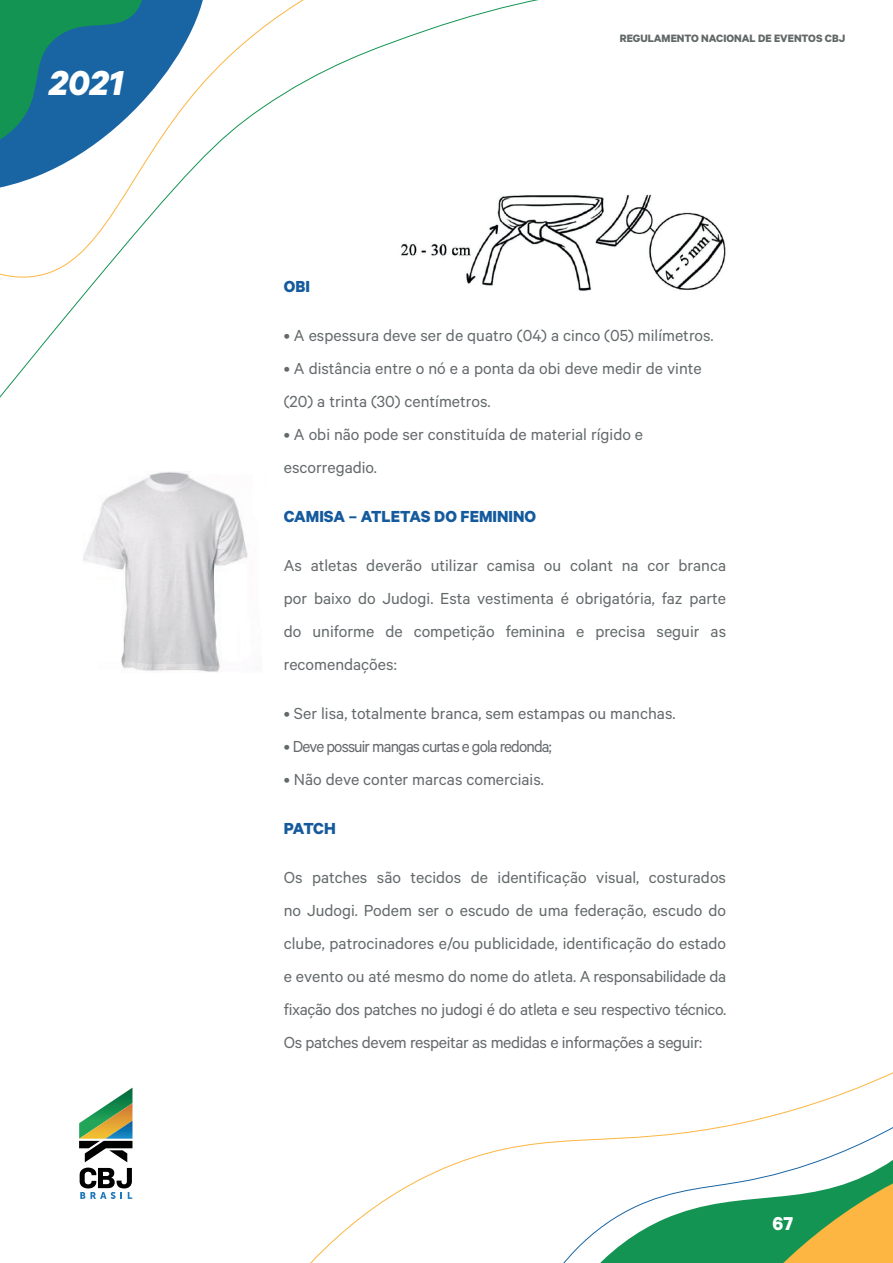
<style>
.page{position:relative;width:893px;height:1263px;background:#fff}
.page>*{position:absolute;margin:0;border:0;box-sizing:border-box;transform-origin:0 0}
.t1{font:italic 700 39px "Calibre";color:#fff}
.t2{font:700 21px "Calibre";color:#fff}
.t3{font:18px/33px "Calibre";color:#646a6c}
.t4{font:18px "Calibre";letter-spacing:-.05em;color:#646a6c}
.t5{font:700 18px "Calibre";color:#145a9d}
.t6{font:700 12px "Calibre";color:#626767}
</style>
<div class="page">
<svg style="left:310px;top:1072px;width:583px;height:191px"></svg>
<svg style="left:0;top:0;width:539px;height:472px"></svg>
<svg style="left:0;top:0;width:232px;height:193px"></svg>
<svg style="left:79px;top:1087px;width:54px;height:112px"></svg>
<svg style="left:710px;top:1134px;width:183px;height:129px"></svg>
<img style="left:385px;top:181px;width:341px;height:111px">
<img style="left:83px;top:472px;width:165px;height:200px">
<h1 class="t1" style="left:49px;top:59px;width:76px">2021</h1>
<p class="t6" style="left:620px;top:31px;width:227px">REGULAMENTO NACIONAL DE EVENTOS CBJ</p>
<p class="t5" style="left:284px;top:275px;width:28px">OBI</p>
<p class="t3" style="left:284px;top:318px;width:431px">• A espessura deve ser de quatro (04) a cinco (05) milímetros.</p>
<p class="t3" style="left:284px;top:351px;width:419px">• A distância entre o nó e a ponta da obi deve medir de vinte (20) a trinta (30) centímetros.</p>
<p class="t3" style="left:284px;top:417px;width:361px">• A obi não pode ser constituída de material rígido e escorregadio.</p>
<p class="t5" style="left:284px;top:505px;width:254px">CAMISA – ATLETAS DO FEMININO</p>
<p class="t3" style="left:284px;top:548px;width:444px;text-align:justify">As atletas deverão utilizar camisa ou colant na cor branca por baixo do Judogi. Esta vestimenta é obrigatória, faz parte do uniforme de competição feminina e precisa seguir as recomendações:</p>
<p class="t3" style="left:284px;top:696px;width:393px">• Ser lisa, totalmente branca, sem estampas ou manchas.</p>
<p class="t4" style="left:284px;top:736px;width:269px">• Deve possuir mangas curtas e gola redonda;</p>
<p class="t3" style="left:284px;top:762px;width:262px">• Não deve conter marcas comerciais.</p>
<p class="t5" style="left:284px;top:817px;width:54px">PATCH</p>
<p class="t3" style="left:284px;top:860px;width:444px;text-align:justify">Os patches são tecidos de identificação visual, costurados no Judogi. Podem ser o escudo de uma federação, escudo do clube, patrocinadores e/ou publicidade, identificação do estado e evento ou até mesmo do nome do atleta. A responsabilidade da fixação dos patches no judogi é do atleta e seu respectivo técnico.<br>Os patches devem respeitar as medidas e informações a seguir:</p>
<p class="t2" style="left:773px;top:1210px;width:22px">67</p>
</div>
